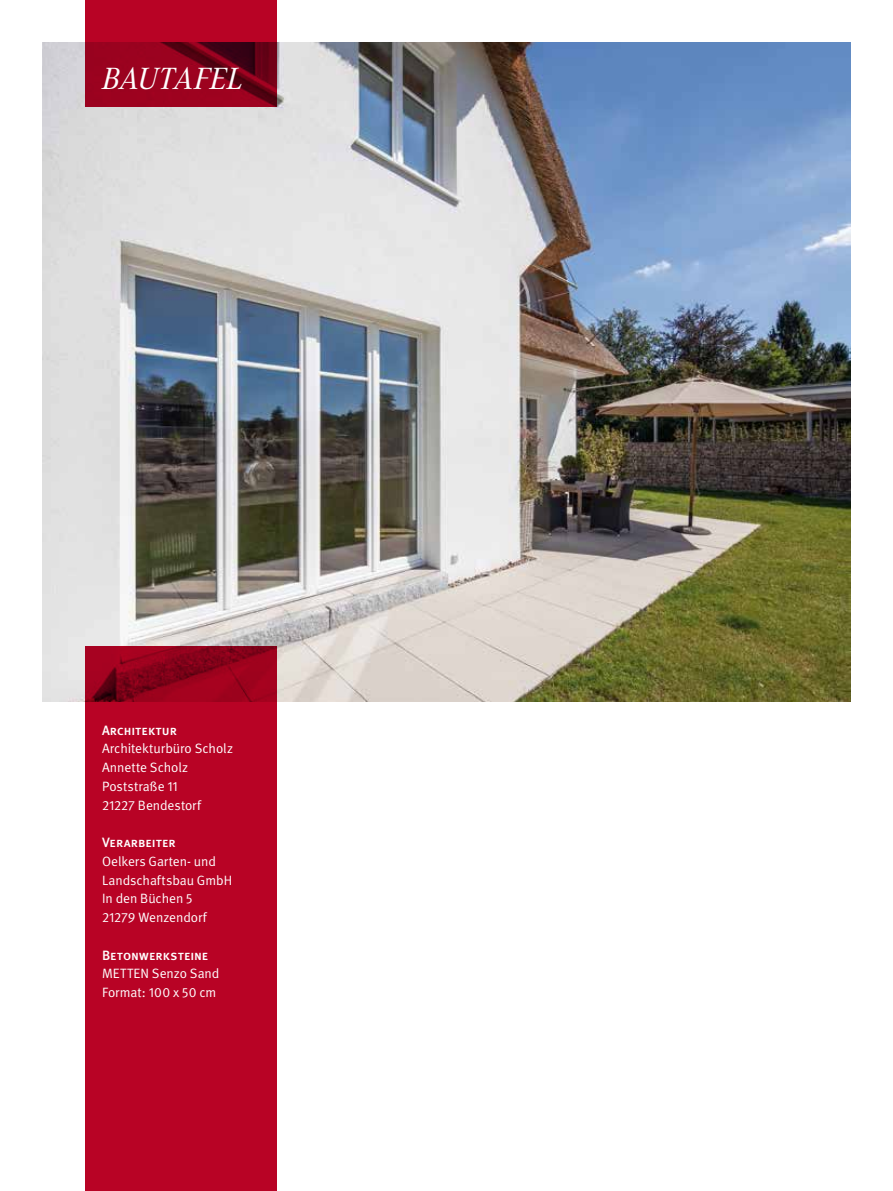
<style>
.page{position:relative;width:893px;height:1191px;background:#fff}
.page>*{position:absolute;margin:0;border:0;box-sizing:border-box;transform-origin:0 0}
.t1{font:italic 30px "Corporate ABQ";letter-spacing:.01em;color:#fff}
.t2{font:13.5px/18.8px "Meta Normal";letter-spacing:-.005em;color:#fff}
.t3{font:13.5px "Meta Plus Medium Caps";letter-spacing:-.005em;color:#fff}
.s1{font-family:"Meta Normal Expert"}
</style>
<div class="page">
<img style="left:43px;top:43px;width:807px;height:659px">
<div style="left:85px;top:646px;width:191px;height:545px;background:#b80325"></div>
<svg style="left:85px;top:0;width:191px;height:106px;background:#9a021f"></svg>
<h1 class="t1" style="left:102px;top:60px;width:142px">BAUTAFEL</h1>
<p class="t3" style="left:102px;top:722px;width:77px">Architektur</p>
<p class="t2" style="left:102px;top:739px;width:133px">Architekturbüro Scholz<br>Annette Scholz<br>Poststraße <span class="s1">11<br>21227</span> Bendestorf</p>
<p class="t3" style="left:102px;top:834px;width:75px">Verarbeiter</p>
<p class="t2" style="left:102px;top:851px;width:132px">Oelkers Garten- und<br>Landschaftsbau GmbH<br>In den Büchen <span class="s1">5<br>21279</span> Wenzendorf</p>
<p class="t3" style="left:102px;top:947px;width:108px">Betonwerksteine</p>
<p class="t2" style="left:102px;top:964px;width:119px">METTEN Senzo Sand<br>Format: <span class="s1">100</span> x <span class="s1">50</span> cm</p>
</div>
